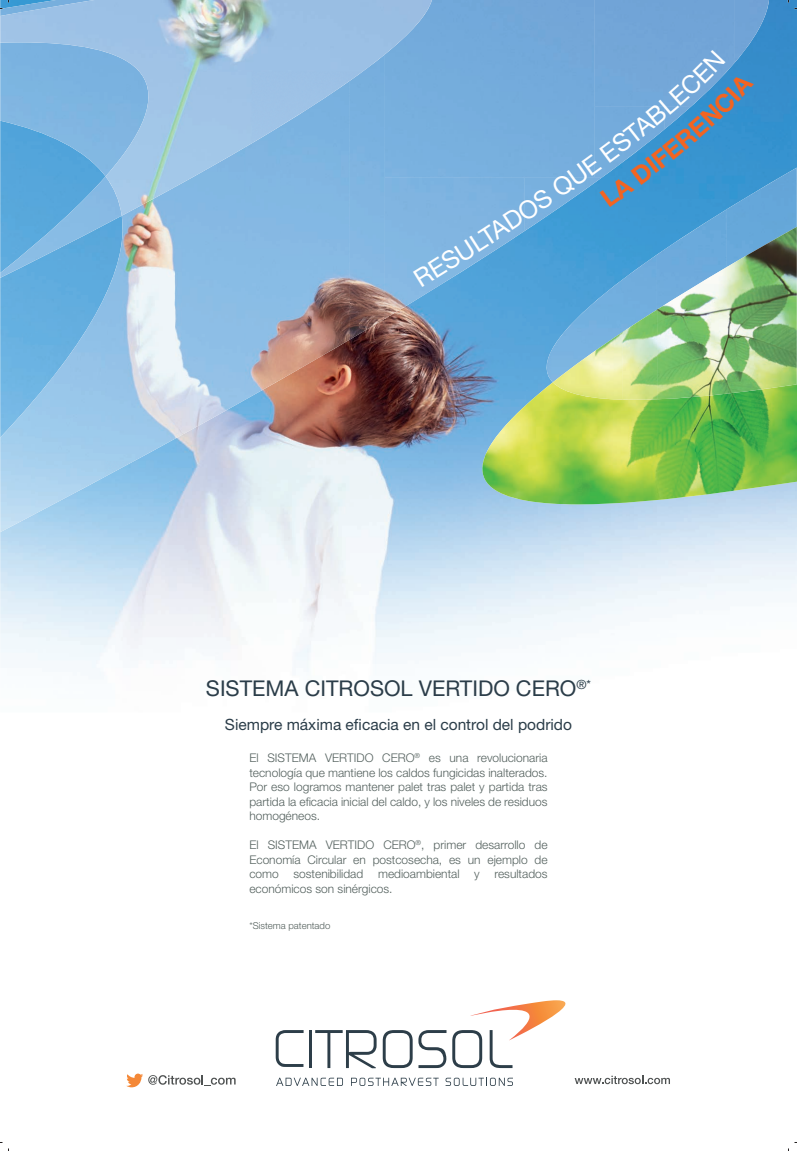
<style>
.page{position:relative;width:797px;height:1151px;background:#fff}
.page>*{position:absolute;margin:0;border:0;box-sizing:border-box;transform-origin:0 0}
.t1{font:25px "Helvetica Neue";color:#fff}
.t2{font:21.8px "Helvetica Neue LT Std";color:#2b3d49}
.t3{font:15.5px "Helvetica Neue LT Std";color:#2b3d49}
.t4{font:300 11.9px/14.5px "Helvetica Neue LT Std";color:#53605d;text-align:justify}
.t5{font:300 9.5px "Helvetica Neue";color:#525e5b}
</style>
<div class="page">
<img style="left:0;top:0;width:797px;height:676px">
<img style="left:482px;top:227px;width:315px;height:277px">
<div style="left:385px;top:0;width:209px;height:177px;background:#75addc"></div>
<div style="left:594px;top:0;width:140px;height:50px;background:#71a4d7"></div>
<img style="left:734px;top:0;width:35px;height:63px">
<img style="left:350px;top:72px;width:35px;height:268px">
<img style="left:280px;top:99px;width:70px;height:281px">
<img style="left:245px;top:143px;width:35px;height:257px">
<img style="left:175px;top:180px;width:70px;height:246px">
<img style="left:105px;top:216px;width:70px;height:245px">
<img style="left:384px;top:177px;width:140px;height:107px">
<img style="left:524px;top:221px;width:28px;height:10px">
<img style="left:70px;top:296px;width:35px;height:199px">
<img style="left:384px;top:284px;width:58px;height:35px">
<img style="left:35px;top:354px;width:35px;height:160px">
<img style="left:0;top:398px;width:35px;height:134px">
<img style="left:175px;top:426px;width:24px;height:13px">
<img style="left:105px;top:461px;width:29px;height:16px">
<img style="left:0;top:72px;width:108px;height:104px">
<img style="left:0;top:176px;width:122px;height:102px">
<img style="left:9px;top:0;width:423px;height:72px">
<img style="left:108px;top:72px;width:144px;height:108px">
<img style="left:252px;top:72px;width:72px;height:71px">
<img style="left:324px;top:72px;width:38px;height:27px">
<svg style="left:105px;top:173px;width:3px;height:7px"></svg>
<img style="left:108px;top:180px;width:80px;height:36px">
<img style="left:726px;top:168px;width:70px;height:99px">
<img style="left:656px;top:221px;width:70px;height:88px">
<img style="left:620px;top:255px;width:36px;height:77px">
<img style="left:550px;top:280px;width:71px;height:102px">
<img style="left:546px;top:351px;width:5px;height:29px">
<img style="left:727px;top:227px;width:69px;height:167px">
<img style="left:657px;top:267px;width:70px;height:132px">
<img style="left:622px;top:309px;width:35px;height:91px">
<img style="left:552px;top:332px;width:70px;height:68px">
<svg style="left:276px;top:1030px;width:27px;height:37px"></svg>
<hr style="left:309px;top:1030px;width:3px;height:38px;background:#2d3e49">
<svg style="left:315px;top:1030px;width:61px;height:38px"></svg>
<svg style="left:383px;top:1030px;width:29px;height:38px"></svg>
<svg style="left:418px;top:1030px;width:28px;height:38px"></svg>
<svg style="left:276px;top:1078px;width:67px;height:8px"></svg>
<svg style="left:351px;top:1078px;width:87px;height:8px"></svg>
<svg style="left:445px;top:1078px;width:68px;height:8px"></svg>
<svg style="left:452px;top:1000px;width:114px;height:68px"></svg>
<svg style="left:126px;top:1073px;width:109px;height:14px"></svg>
<svg style="left:574px;top:1076px;width:96px;height:8px"></svg>
<svg style="left:0;top:0;width:9px;height:121px"></svg>
<svg style="left:787px;top:0;width:10px;height:9px"></svg>
<svg style="left:516px;top:50px;width:238px;height:171px;background:#5ba1d6"></svg>
<h1 class="t1" style="left:462px;top:230px;width:59px;rotate:-33deg">LTAD</h1>
<h1 class="t1" style="left:406px;top:265px;width:68px;rotate:-32deg">RESU</h1>
<h2 class="t2" style="left:206px;top:675px;width:386px">SISTEMA CITROSOL VERTIDO CERO<sup>®*</sup></h2>
<h3 class="t3" style="left:225px;top:715px;width:348px">Siempre máxima eficacia en el control del podrido</h3>
<p class="t4" style="left:249px;top:751px;width:300px">El SISTEMA VERTIDO CERO<sup>®</sup> es una revolucionaria tecnología que mantiene los caldos fungicidas inalterados.<br>Por eso logramos mantener palet tras palet y partida tras partida la eficacia inicial del caldo, y los niveles de residuos homogéneos.</p>
<p class="t4" style="left:249px;top:838px;width:300px">El SISTEMA VERTIDO CERO<sup>®</sup>, primer desarrollo de Economía Circular en postcosecha, es un ejemplo de como sostenibilidad medioambiental y resultados económicos son sinérgicos.</p>
<p class="t5" style="left:249px;top:918px;width:82px">*Sistema patentado</p>
</div>
